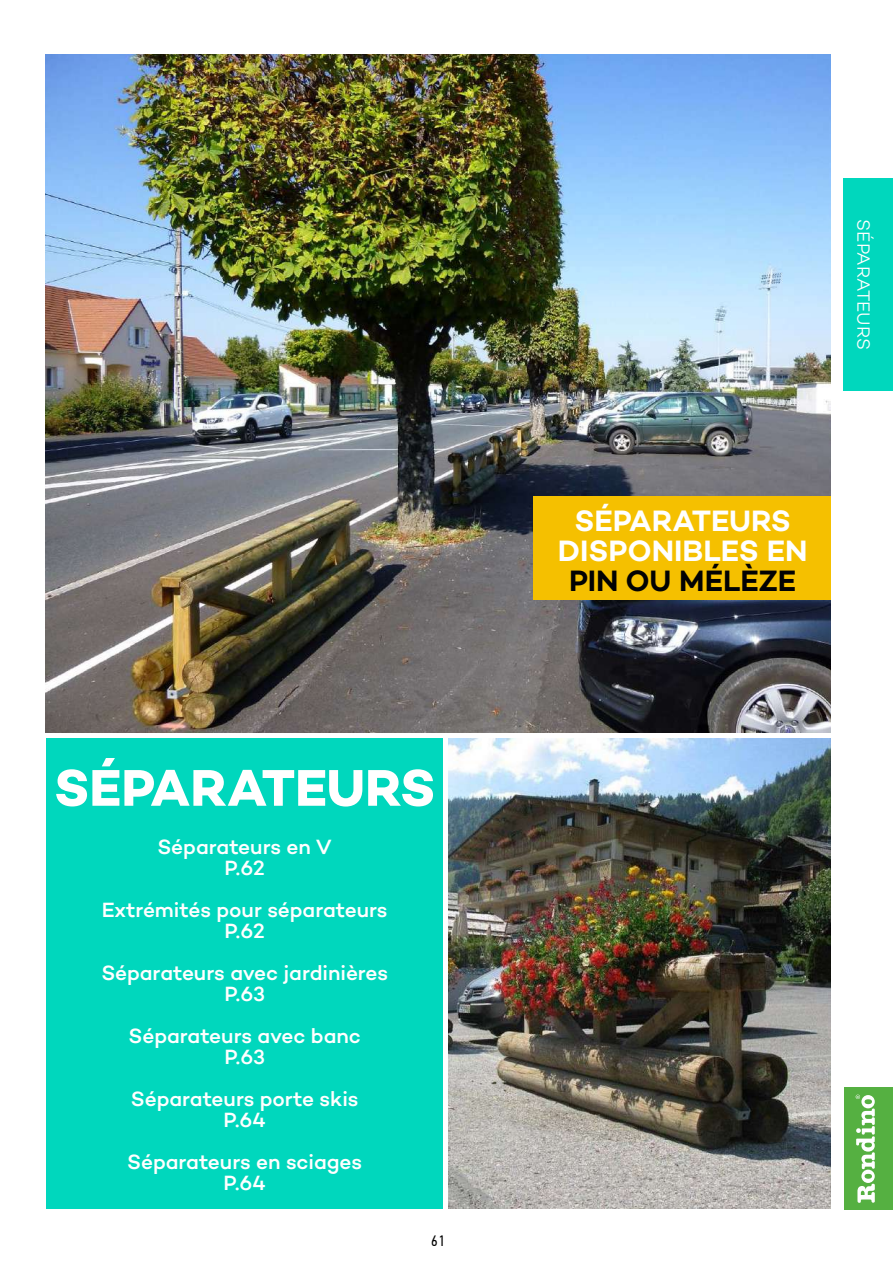
<style>
.page{position:relative;width:893px;height:1263px;background:#fff}
.page>*{position:absolute;margin:0;border:0;box-sizing:border-box;transform-origin:0 0}
.t1{font:700 52.5px "Campton";letter-spacing:-.005em;color:#fff}
.t2{font:600 30px/30px "Campton";color:#fff;text-align:center}
.t3{font:600 30px "Campton";color:#020203}
.t4{font:500 21px/21px "Campton";letter-spacing:-.005em;color:#fff;text-align:center}
.t5{font:300 18px "Campton";letter-spacing:-.005em;color:#fff}
.t6{font:15px "PF Din Text Cond Pro";color:#000}
</style>
<div class="page">
<div style="left:844px;top:1087px;width:49px;height:123px;background:#55b041"></div>
<svg style="left:856px;top:1095px;width:19px;height:108px"></svg>
<div style="left:46px;top:739px;width:397px;height:470px;background:#00d7bd"></div>
<img style="left:448px;top:739px;width:382px;height:470px">
<img style="left:46px;top:54px;width:784px;height:678px">
<div style="left:844px;top:178px;width:49px;height:213px;background:#00d7bd"></div>
<div style="left:533px;top:496px;width:297px;height:104px;background:#f5c000"></div>
<h1 class="t1" style="left:54px;top:754px;width:383px">SÉPARATEURS</h1>
<p class="t4" style="left:158px;top:836px;width:176px">Séparateurs en V<br>P.62</p>
<p class="t4" style="left:102px;top:899px;width:287px">Extrémités pour séparateurs<br>P.62</p>
<p class="t4" style="left:101px;top:962px;width:288px">Séparateurs avec jardinières<br>P.63</p>
<p class="t4" style="left:129px;top:1025px;width:234px">Séparateurs avec banc<br>P.63</p>
<p class="t4" style="left:131px;top:1088px;width:229px">Séparateurs porte skis<br>P.64</p>
<p class="t4" style="left:127px;top:1151px;width:236px">Séparateurs en sciages<br>P.64</p>
<p class="t6" style="left:431px;top:1232px;width:15px">61</p>
<p class="t5" style="left:875px;top:219px;width:132px;rotate:90deg">SÉPARATEURS</p>
<h2 class="t2" style="left:558px;top:505px;width:251px">SÉPARATEURS<br>DISPONIBLES EN</h2>
<h2 class="t3" style="left:569px;top:562px;width:229px">PIN OU MÉLÈZE</h2>
</div>
